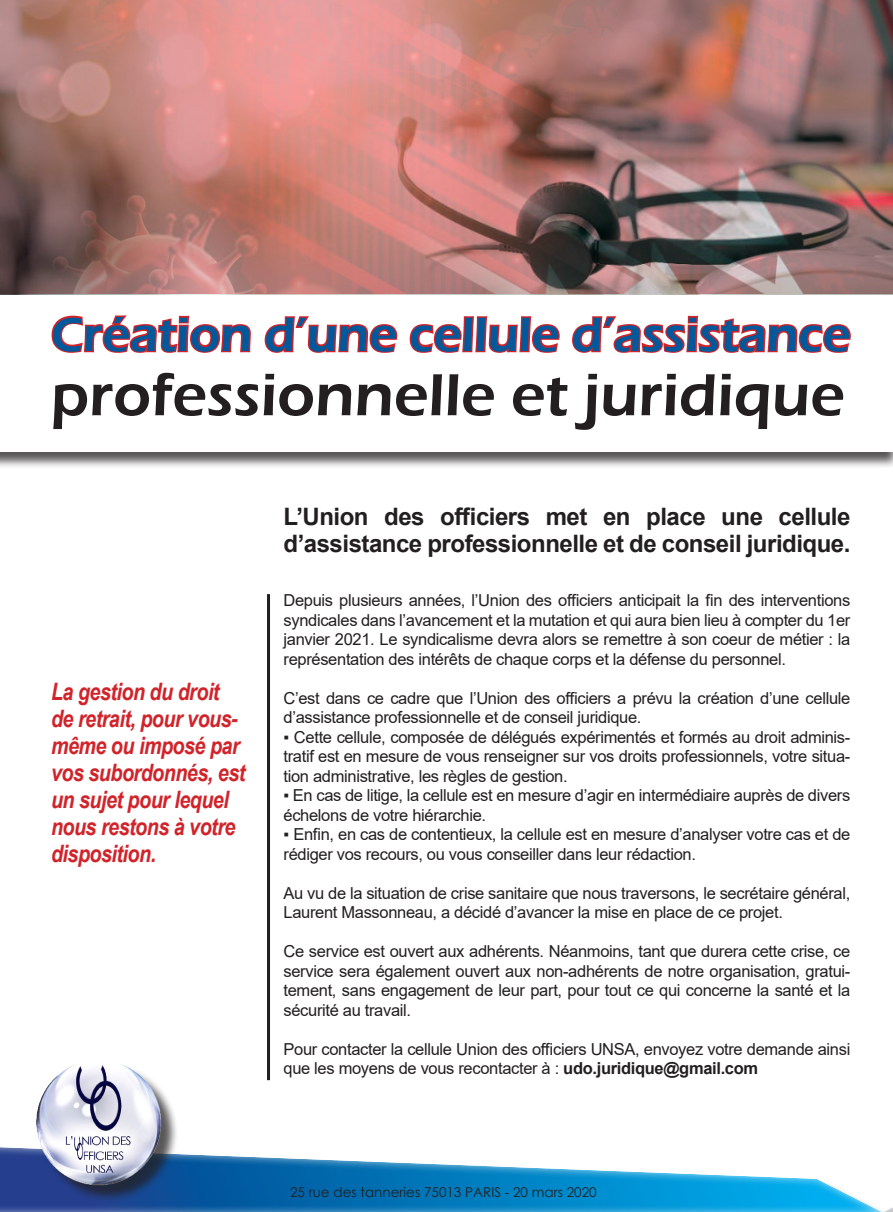
<style>
.page{position:relative;width:893px;height:1212px;background:#fff}
.page>*{position:absolute;margin:0;border:0;box-sizing:border-box;transform-origin:0 0}
.t1{font:600 61.5px "Eras ITC";color:#231f20}
.t2{font:600 49.5px "Eras ITC";color:#00599b}
.Style_de_paragraphe{font:italic 700 24px/27px "Arial Narrow";letter-spacing:-.02em;color:#d1232a}
.Style_de_paragraphe-2{font:700 24px/27px "Arial";letter-spacing:-.02em;color:#231f20}
.Style_de_paragraphe-3{font:16.5px/19.5px "Arial";letter-spacing:-.02em;color:#231f20}
.t3{font:13.5px "Century Gothic";color:#231f20}
.s1{font-weight:700}
</style>
<div class="page">
<img style="left:0;top:0;width:893px;height:295px">
<div style="left:0;top:296px;width:893px;height:172px;background:#231f20;opacity:.75"></div>
<div style="left:0;top:296px;width:893px;height:156px;background:#fff"></div>
<svg style="left:50px;top:208px;width:202px;height:145px"></svg>
<svg style="left:263px;top:208px;width:136px;height:145px"></svg>
<svg style="left:409px;top:316px;width:151px;height:37px"></svg>
<svg style="left:570px;top:208px;width:282px;height:145px"></svg>
<div style="left:0;top:1128px;width:893px;height:84px;background:#fff;opacity:.75"></div>
<div style="left:39px;top:1063px;width:140px;height:140px;background:#231f20;opacity:.75"></div>
<img style="left:35px;top:1063px;width:127px;height:123px">
<hr style="left:267px;top:594px;width:3px;height:486px;background:#231f20">
<p class="t2" style="left:51px;top:306px;width:801px">Création d’une cellule d’assistance</p>
<p class="t1" style="left:51px;top:360px;width:795px">professionnelle et juridique</p>
<p class="Style_de_paragraphe" style="left:51px;top:677px;width:196px">La gestion du droit de retrait, pour vous&shy;même ou imposé par vos subordonnés, est un sujet pour lequel nous restons à votre disposition.</p>
<p class="Style_de_paragraphe-2" style="left:284px;top:503px;width:568px">L’Union des officiers met en place une cellule d’assistance professionnelle et de conseil juridique.</p>
<p class="Style_de_paragraphe-3" style="left:284px;top:590px;width:568px;text-align:justify">Depuis plusieurs années, l’Union des officiers anticipait la fin des interventions syndicales dans l’avancement et la mutation et qui aura bien lieu à compter du 1er janvier 2021. Le syndicalisme devra alors se remettre à son coeur de métier : la représentation des intérêts de chaque corps et la défense du personnel.</p>
<p class="Style_de_paragraphe-3" style="left:284px;top:688px;width:568px">C’est dans ce cadre que l’Union des officiers a prévu la création d’une cellule d’assistance professionnelle et de conseil juridique.</p>
<p class="Style_de_paragraphe-3" style="left:284px;top:727px;width:568px;text-align:justify">▪ Cette cellule, composée de délégués expérimentés et formés au droit adminis&shy;tratif est en mesure de vous renseigner sur vos droits professionnels, votre situa&shy;tion administrative, les règles de gestion.</p>
<p class="Style_de_paragraphe-3" style="left:284px;top:785px;width:568px">▪ En cas de litige, la cellule est en mesure d’agir en intermédiaire auprès de divers échelons de votre hiérarchie.</p>
<p class="Style_de_paragraphe-3" style="left:284px;top:824px;width:568px">▪ Enfin, en cas de contentieux, la cellule est en mesure d’analyser votre cas et de rédiger vos recours, ou vous conseiller dans leur rédaction.</p>
<p class="Style_de_paragraphe-3" style="left:284px;top:883px;width:568px">Au vu de la situation de crise sanitaire que nous traversons, le secrétaire général,<br>Laurent Massonneau, a décidé d’avancer la mise en place de ce projet.</p>
<p class="Style_de_paragraphe-3" style="left:284px;top:941px;width:568px;text-align:justify">Ce service est ouvert aux adhérents. Néanmoins, tant que durera cette crise, ce service sera également ouvert aux non-adhérents de notre organisation, gratui&shy;tement, sans engagement de leur part, pour tout ce qui concerne la santé et la sécurité au travail.</p>
<p class="Style_de_paragraphe-3" style="left:284px;top:1039px;width:568px">Pour contacter la cellule Union des officiers UNSA, envoyez votre demande ainsi que les moyens de vous recontacter à : <span class="s1">udo.juridique@gmail.com</span></p>
<p class="t3" style="left:290px;top:1183px;width:308px">25 rue des tanneries 75013 PARIS - 20 mars 2020</p>
</div>
